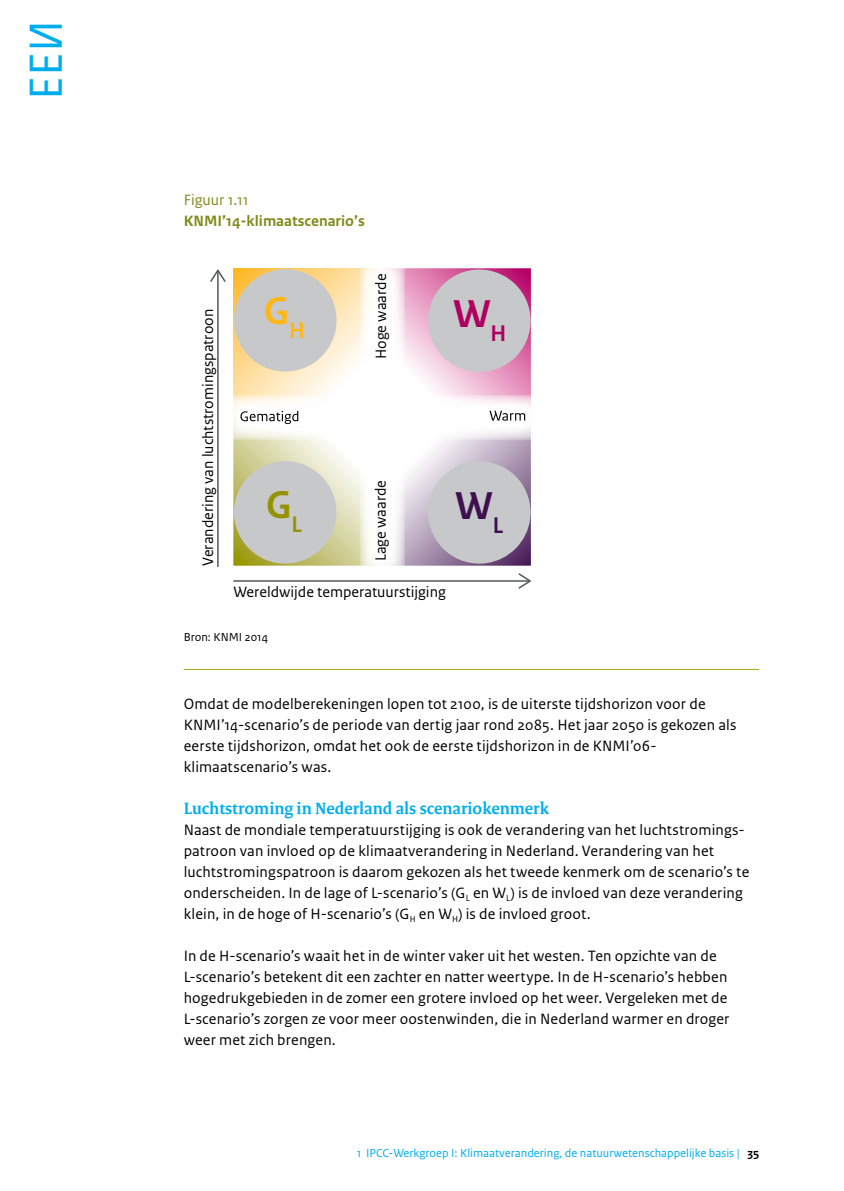
<style>
.page{position:relative;width:844px;height:1191px;background:#fff}
.page>*{position:absolute;margin:0;border:0;box-sizing:border-box;transform-origin:0 0}
.t1{font:700 40.77px "Rijksoverheid Sans Heading";color:#ffb717}
.t2{font:700 40.77px "Rijksoverheid Sans Heading";color:#af0060}
.t3{font:700 40.77px "Rijksoverheid Sans Heading";color:#3e1050}
.t4{font:700 40.77px "Rijksoverheid Sans Heading";color:#959200}
.t5{font:700 17.5px "Rijksoverheid Serif";color:#00aeef}
.P_first{font:15.75px/21px "Rijksoverheid Sans Text";letter-spacing:.01em;color:#000}
.P_H{font:15.75px/21px "Rijksoverheid Sans Text";letter-spacing:.01em;color:#000}
.t6{font:700 15.75px "Rijksoverheid Sans Text";color:#7f8c1c}
.Label_F{font:15.75px "Rijksoverheid Sans Text";color:#7f8c1c}
.t7{font:12.25px "Rijksoverheid Sans Text";color:#00aeef}
.t8{font:12.25px "Rijksoverheid Sans Text";color:#000}
.s1{font-weight:700;color:#000}
</style>
<div class="page">
<hr style="left:233px;top:580px;width:296px;height:2px;background:#57595b">
<svg style="left:518px;top:573px;width:12px;height:15px"></svg>
<hr style="left:217px;top:271px;width:2px;height:296px;background:#57595b">
<svg style="left:210px;top:269px;width:15px;height:13px"></svg>
<svg style="left:233px;top:268px;width:297px;height:297px"></svg>
<hr style="left:184px;top:669px;width:574px;height:1px;background:#a9a314">
<p class="Label_F" style="left:184px;top:190px;width:66px">Figuur 1.11</p>
<p class="t6" style="left:184px;top:212px;width:183px">KNMI’14-klimaatscenario’s</p>
<p class="P_H" style="left:198px;top:565px;width:258px;rotate:-90deg">Verandering van luchtstromingspatroon</p>
<p class="P_H" style="left:370px;top:359px;width:87px;rotate:-90deg">Hoge waarde</p>
<p class="t1" style="left:263px;top:288px;width:43px">G<sub>H</sub></p>
<p class="t2" style="left:453px;top:291px;width:55px">W<sub>H</sub></p>
<p class="t4" style="left:266px;top:482px;width:37px">G<sub>L</sub></p>
<p class="P_H" style="left:370px;top:561px;width:83px;rotate:-90deg">Lage waarde</p>
<p class="t3" style="left:455px;top:483px;width:49px">W<sub>L</sub></p>
<p class="P_H" style="left:233px;top:582px;width:214px">Wereldwijde temperatuurstijging</p>
<p class="t8" style="left:184px;top:630px;width:86px">Bron: KNMI 2014</p>
<p class="P_first" style="left:184px;top:693px;width:554px">Omdat de modelberekeningen lopen tot 2100, is de uiterste tijdshorizon voor de KNMI’14-scenario’s de periode van dertig jaar rond 2085. Het jaar 2050 is gekozen als eerste tijdshorizon, omdat het ook de eerste tijdshorizon in de KNMI’06- klimaatscenario’s was.</p>
<h3 class="t5" style="left:184px;top:797px;width:366px">Luchtstroming in Nederland als scenariokenmerk</h3>
<p class="P_H" style="left:184px;top:819px;width:567px">Naast de mondiale temperatuurstijging is ook de verandering van het luchtstromings&shy;patroon van invloed op de klimaatverandering in Nederland. Verandering van het luchtstromingspatroon is daarom gekozen als het tweede kenmerk om de scenario’s te onderscheiden. In de lage of L-scenario’s (G<sub>L</sub> en W<sub>L</sub>) is de invloed van deze verandering klein, in de hoge of H-scenario’s (G<sub>H</sub> en W<sub>H</sub>) is de invloed groot.</p>
<p class="P_first" style="left:184px;top:945px;width:547px">In de H-scenario’s waait het in de winter vaker uit het westen. Ten opzichte van de L-scenario’s betekent dit een zachter en natter weertype. In de H-scenario’s hebben hogedrukgebieden in de zomer een grotere invloed op het weer. Vergeleken met de L-scenario’s zorgen ze voor meer oostenwinden, die in Nederland warmer en droger weer met zich brengen.</p>
<p class="t7" style="left:356px;top:1146px;width:404px">1 IPCC-Werkgroep I: Klimaatverandering, de natuurwetenschappelijke basis | <span class="s1">35</span></p>
</div>
